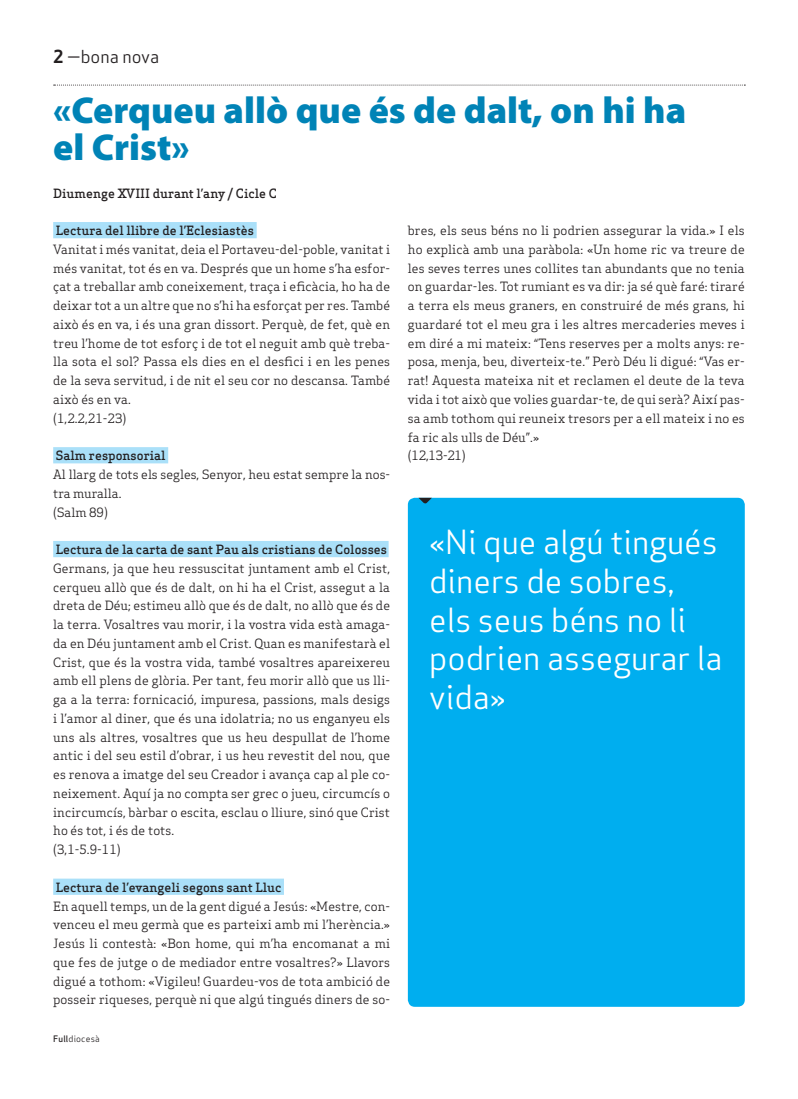
<style>
.page{position:relative;width:798px;height:1099px;background:#fff}
.page>*{position:absolute;margin:0;border:0;box-sizing:border-box;transform-origin:0 0}
.Titulars{font:900 37.5px/37.5px "Myriad Pro";color:#0083b6}
.Pastilla_Destacat{font:32.5px/38.8px "Apex Sans Book T";color:#fff}
.Capçalera{font:17.5px "Apex Sans Book T";color:#231f20}
.Text_General{font:12.5px/18.8px "Apex Serif";letter-spacing:.01em;color:#231f20;text-align:justify}
.Text_General-2{font:500 12.5px "Apex Serif";color:#231f20}
.Autors{font:500 12.5px "Apex Serif";color:#231f20}
.Data_Peu{font:8.75px "Apex Sans Book T";letter-spacing:.02em;color:#231f20}
.s1{font-family:"Apex Sans Bold T"}
.s2{font-family:"Apex Sans Medium T"}
</style>
<div class="page">
<svg style="left:54px;top:85px;width:691px;height:1px"></svg>
<div style="left:53px;top:222px;width:203px;height:16px;background:#aae0f9"></div>
<div style="left:53px;top:447px;width:115px;height:16px;background:#aae0f9"></div>
<div style="left:53px;top:541px;width:335px;height:16px;background:#aae0f9"></div>
<div style="left:53px;top:878px;width:231px;height:16px;background:#aae0f9"></div>
<div style="left:407px;top:498px;width:337px;height:508px;background:#00aeef;border-radius:7px"></div>
<svg style="left:419px;top:498px;width:12px;height:6px"></svg>
<p class="Capçalera" style="left:53px;top:46px;width:107px"><span class="s1">2</span> —bona nova</p>
<p class="Titulars" style="left:53px;top:90px;width:634px">«Cerqueu allò que és de dalt, on hi ha el Crist»</p>
<p class="Autors" style="left:53px;top:185px;width:225px">Diumenge XVIII durant l’any / Cicle C</p>
<p class="Text_General-2" style="left:56px;top:223px;width:200px">Lectura del llibre de l’Eclesiastès</p>
<p class="Text_General" style="left:53px;top:240px;width:338px">Vanitat i més vanitat, deia el Portaveu-del-poble, vanitat i més vanitat, tot és en va. Després que un home s’ha esfor&shy;çat a treballar amb coneixement, traça i eficàcia, ho ha de deixar tot a un altre que no s’hi ha esforçat per res. També això és en va, i és una gran dissort. Perquè, de fet, què en treu l’home de tot esforç i de tot el neguit amb què treba&shy;lla sota el sol? Passa els dies en el desfici i en les penes de la seva servitud, i de nit el seu cor no descansa. També això és en va.</p>
<p class="Text_General" style="left:53px;top:408px;width:75px">(1,2.2,21-23)</p>
<p class="Text_General-2" style="left:56px;top:448px;width:111px">Salm responsorial</p>
<p class="Text_General" style="left:53px;top:465px;width:338px">Al llarg de tots els segles, Senyor, heu estat sempre la nos&shy;tra muralla.</p>
<p class="Text_General" style="left:53px;top:502px;width:56px">(Salm 89)</p>
<p class="Text_General-2" style="left:56px;top:541px;width:333px">Lectura de la carta de sant Pau als cristians de Colosses</p>
<p class="Text_General" style="left:53px;top:558px;width:338px">Germans, ja que heu ressuscitat juntament amb el Crist, cerqueu allò que és de dalt, on hi ha el Crist, assegut a la dreta de Déu; estimeu allò que és de dalt, no allò que és de la terra. Vosaltres vau morir, i la vostra vida està amaga&shy;da en Déu juntament amb el Crist. Quan es manifestarà el Crist, que és la vostra vida, també vosaltres apareixereu amb ell plens de glòria. Per tant, feu morir allò que us lli&shy;ga a la terra: fornicació, impuresa, passions, mals desigs i l’amor al diner, que és una idolatria; no us enganyeu els uns als altres, vosaltres que us heu despullat de l’home antic i del seu estil d’obrar, i us heu revestit del nou, que es renova a imatge del seu Creador i avança cap al ple co&shy;neixement. Aquí ja no compta ser grec o jueu, circumcís o incircumcís, bàrbar o escita, esclau o lliure, sinó que Crist ho és tot, i és de tots.</p>
<p class="Text_General" style="left:53px;top:840px;width:69px">(3,1-5.9-11)</p>
<p class="Text_General-2" style="left:56px;top:879px;width:227px">Lectura de l’evangeli segons sant Lluc</p>
<p class="Text_General" style="left:53px;top:896px;width:338px">En aquell temps, un de la gent digué a Jesús: «Mestre, con&shy;venceu el meu germà que es parteixi amb mi l’herència.» Jesús li contestà: «Bon home, qui m’ha encomanat a mi que fes de jutge o de mediador entre vosaltres?» Llavors digué a tothom: «Vigileu! Guardeu-vos de tota ambició de posseir riqueses, perquè ni que algú tingués diners de so-</p>
<p class="Data_Peu" style="left:53px;top:1032px;width:48px"><span class="s2">Full</span>diocesà</p>
<p class="Text_General" style="left:407px;top:221px;width:338px">bres, els seus béns no li podrien assegurar la vida.» I els ho explicà amb una paràbola: «Un home ric va treure de les seves terres unes collites tan abundants que no tenia on guardar-les. Tot rumiant es va dir: ja sé què faré: tiraré a terra els meus graners, en construiré de més grans, hi guardaré tot el meu gra i les altres mercaderies meves i em diré a mi mateix: “Tens reserves per a molts anys: re&shy;posa, menja, beu, diverteix-te.” Però Déu li digué: “Vas er&shy;rat! Aquesta mateixa nit et reclamen el deute de la teva vida i tot això que volies guardar-te, de qui serà? Així pas&shy;sa amb tothom qui reuneix tresors per a ell mateix i no es fa ric als ulls de Déu”.»</p>
<p class="Text_General" style="left:407px;top:446px;width:59px">(12,13-21)</p>
<p class="Pastilla_Destacat" style="left:429px;top:522px;width:295px">«Ni que algú tingués diners de sobres, els seus béns no li podrien assegurar la vida»</p>
</div>
